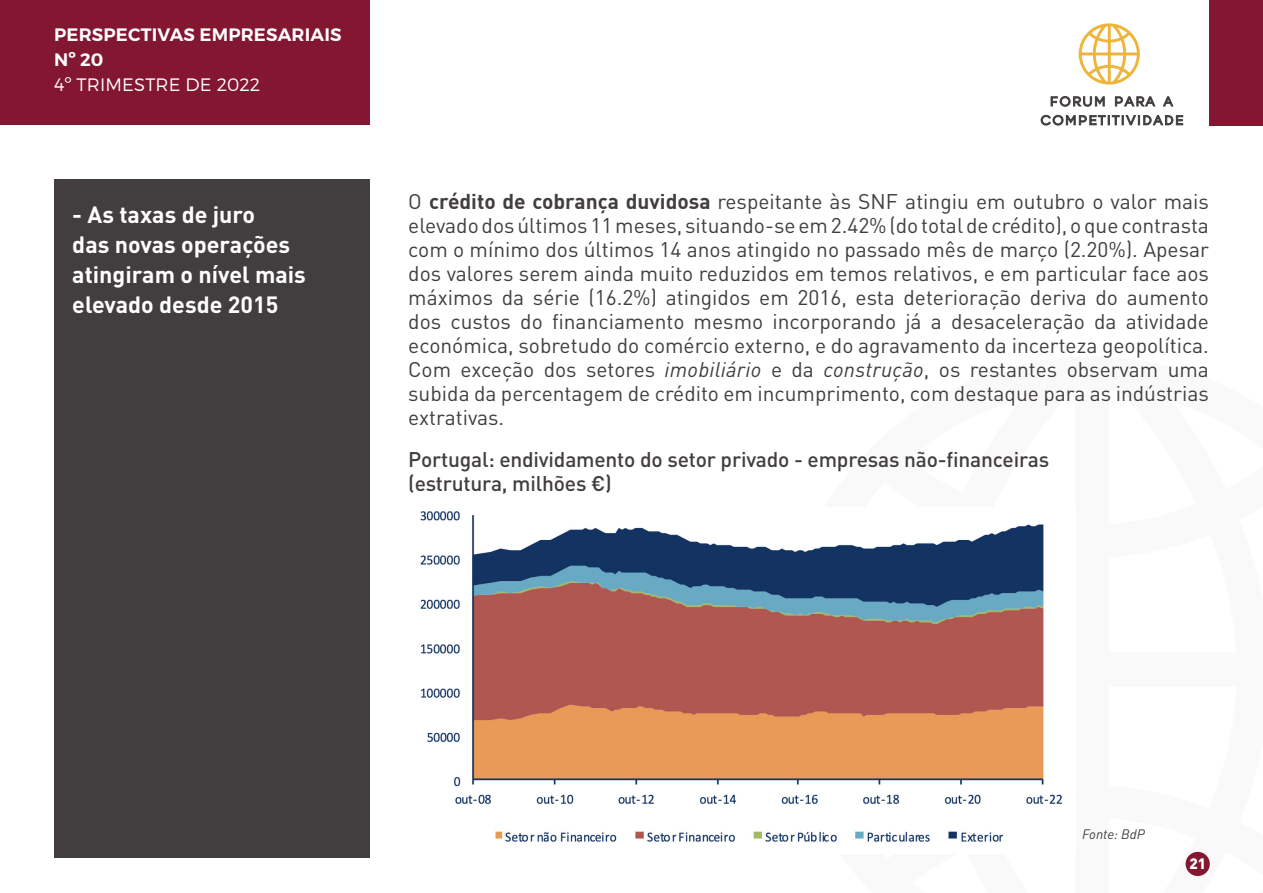
<style>
.page{position:relative;width:1263px;height:893px;background:#fff}
.page>*{position:absolute;margin:0;border:0;box-sizing:border-box;transform-origin:0 0}
.t1{font:700 23.25px/30px "DIN Pro";color:#fff}
.t2{font:21px/24px "DIN Pro";color:#423e40;text-align:justify}
.t3{font:500 21px/23.7px "DIN Pro";letter-spacing:-.01em;color:#423e40}
.t4{font:600 18px/25.2px "Montserrat";letter-spacing:.01em;color:#fff}
.t5{font:300 18px "Montserrat";letter-spacing:.01em;color:#fff}
.t6{font:900 15px "DIN Pro";color:#fff}
.t7{font:italic 13.5px "DIN";color:#423e40}
.s1{font-family:"DIN";font-weight:700}
.s2{font-family:"DIN";font-style:italic}
</style>
<div class="page">
<div style="left:54px;top:179px;width:316px;height:678px;background:#423e40"></div>
<div style="left:0;top:0;width:370px;height:125px;background:#831732"></div>
<div style="left:1210px;top:0;width:53px;height:125px;background:#831732"></div>
<svg style="left:1079px;top:23px;width:61px;height:62px"></svg>
<svg style="left:1050px;top:96px;width:55px;height:11px"></svg>
<svg style="left:1115px;top:96px;width:41px;height:11px"></svg>
<svg style="left:1162px;top:96px;width:12px;height:11px"></svg>
<svg style="left:1040px;top:114px;width:143px;height:12px"></svg>
<div style="left:1185px;top:852px;width:25px;height:24px;background:#831832;border-radius:50%"></div>
<img style="left:420px;top:511px;width:643px;height:331px">
<p class="t4" style="left:54px;top:22px;width:289px">PERSPECTIVAS EMPRESARIAIS<br>Nº 20</p>
<p class="t5" style="left:54px;top:74px;width:208px">4º TRIMESTRE DE 2022</p>
<p class="t1" style="left:72px;top:199px;width:235px">- As taxas de juro<br>das novas operações atingiram o nível mais elevado desde 2015</p>
<p class="t2" style="left:408px;top:189px;width:802px">O <span class="s1">crédito de cobrança duvidosa</span> respeitante às SNF atingiu em outubro o valor mais elevado dos últimos 11 meses, situando-se em 2.42% (do total de crédito), o que contrasta com o mínimo dos últimos 14 anos atingido no passado mês de março (2.20%). Apesar dos valores serem ainda muito reduzidos em temos relativos, e em particular face aos máximos da série (16.2%) atingidos em 2016, esta deterioração deriva do aumento dos custos do financiamento mesmo incorporando já a desaceleração da atividade económica, sobretudo do comércio externo, e do agravamento da incerteza geopolítica.<br>Com exceção dos setores <span class="s2">imobiliário</span> e da <span class="s2">construção</span>, os restantes observam uma subida da percentagem de crédito em incumprimento, com destaque para as indústrias extrativas.</p>
<p class="t3" style="left:408px;top:446px;width:642px">Portugal: endividamento do setor privado - empresas não-financeiras (estrutura, milhões €)</p>
<p class="t7" style="left:1082px;top:826px;width:64px">Fonte: BdP</p>
<p class="t6" style="left:1189px;top:853px;width:18px">21</p>
</div>
